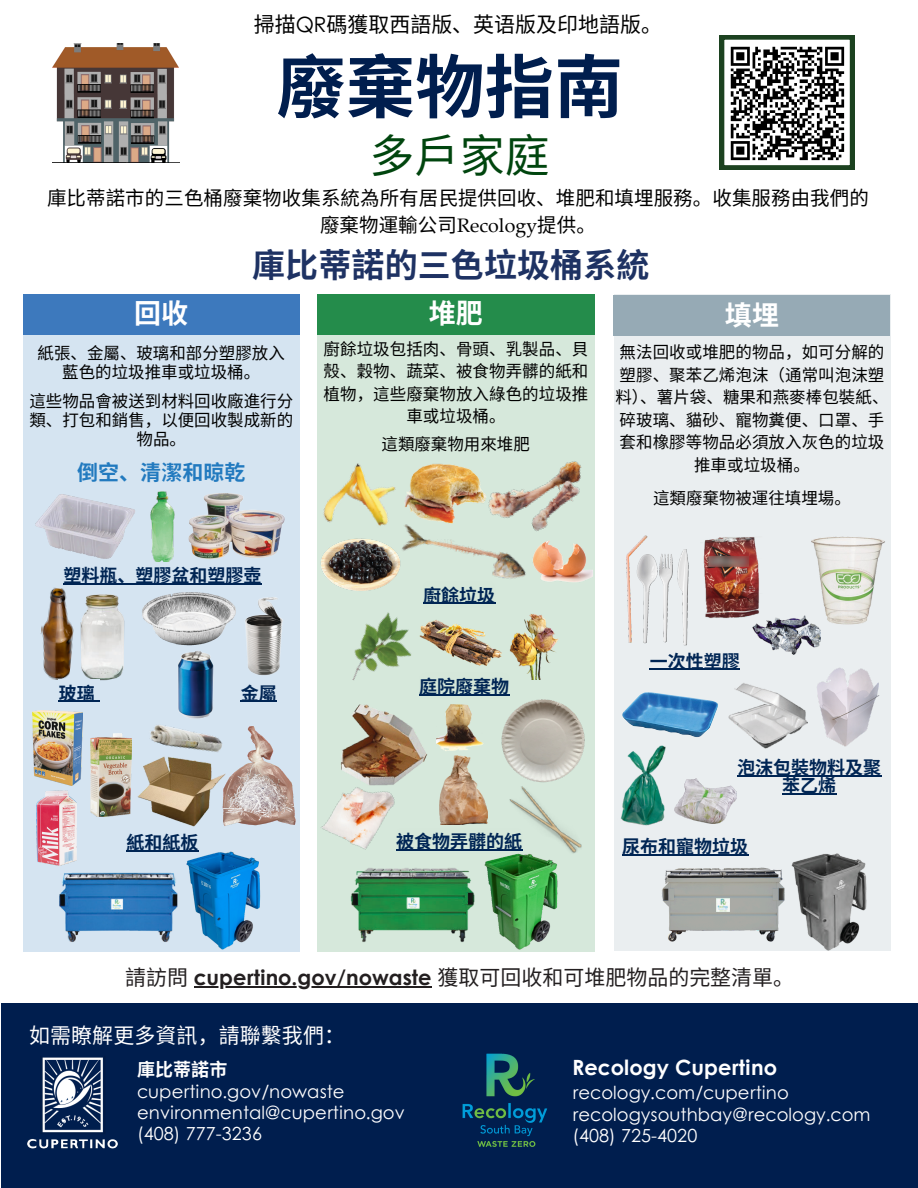
<style>
.page{position:relative;width:918px;height:1188px;background:#fff}
.page>*{position:absolute;margin:0;border:0;box-sizing:border-box;transform-origin:0 0}
.t1{font:700 69.15px "Noto Sans CJ Ksc";letter-spacing:.005em;color:#001e4e}
.t2{font:45px "Noto Sans CJ Ksc";color:#00450e}
.t3{font:700 33px "Noto Sans CJ Ksc";letter-spacing:.005em;color:#1e3263}
.t4{font:700 27px "Noto Sans CJ Ksc";color:#fff}
.t5{font:700 21px "Century Gothic";color:#231f20}
.t6{font:21px "Noto Sans CJ Ksc";color:#000}
.t7{font:700 21px "Century Gothic";letter-spacing:.005em;color:#fff}
.t8{font:21px "Noto Sans CJ Ksc";letter-spacing:.005em;color:#fff}
.t9{font:700 21px "Noto Sans CJ Ksc";letter-spacing:.005em;color:#227abf}
.t10{font:19.5px/27px "Noto Sans CJ Ksc";letter-spacing:.005em;color:#000;text-align:center}
.t11{font:18px/21.3px "Century Gothic";letter-spacing:.005em;color:#fff}
.t12{font:700 18px/18px "Noto Sans CJ Ksc";color:#002554;text-align:center}
.t13{font:700 18px "Noto Sans CJ Ksc";color:#fff}
.t14{font:16.5px/22.5px "Noto Sans CJ Ksc";letter-spacing:.005em;color:#000;text-align:center}
.s1{font-family:"Century Gothic"}
.s2{font-family:"Palatino Linotype"}
.s3{font-family:"Noto Sans CJ Ksc";font-weight:400}
</style>
<div class="page">
<div style="left:318px;top:295px;width:277px;height:656px;background:#d6e8db"></div>
<div style="left:1px;top:1004px;width:917px;height:184px;background:#001e4e"></div>
<div style="left:23px;top:294px;width:277px;height:657px;background:#d5e4f1"></div>
<img style="left:60px;top:872px;width:118px;height:70px">
<img style="left:350px;top:868px;width:125px;height:74px">
<img style="left:415px;top:463px;width:53px;height:56px">
<img style="left:352px;top:612px;width:68px;height:84px">
<img style="left:317px;top:452px;width:98px;height:98px">
<img style="left:342px;top:704px;width:86px;height:56px">
<img style="left:533px;top:556px;width:60px;height:26px">
<img style="left:512px;top:613px;width:47px;height:67px">
<img style="left:436px;top:704px;width:46px;height:47px">
<img style="left:80px;top:594px;width:45px;height:86px">
<img style="left:150px;top:725px;width:39px;height:24px">
<img style="left:137px;top:756px;width:52px;height:69px">
<div style="left:614px;top:295px;width:276px;height:656px;background:#eaeef0"></div>
<img style="left:622px;top:692px;width:96px;height:45px">
<img style="left:621px;top:745px;width:54px;height:81px">
<img style="left:728px;top:683px;width:79px;height:66px">
<img style="left:27px;top:1057px;width:91px;height:92px">
<img style="left:33px;top:711px;width:49px;height:74px">
<img style="left:245px;top:597px;width:38px;height:78px">
<img style="left:709px;top:537px;width:50px;height:81px">
<img style="left:675px;top:779px;width:62px;height:45px">
<img style="left:440px;top:755px;width:47px;height:70px">
<img style="left:91px;top:734px;width:40px;height:82px">
<img style="left:178px;top:651px;width:36px;height:67px">
<img style="left:484px;top:858px;width:74px;height:92px">
<div style="left:23px;top:294px;width:277px;height:41px;background:#3d79bd"></div>
<div style="left:317px;top:294px;width:278px;height:41px;background:#248c4b"></div>
<div style="left:614px;top:295px;width:276px;height:41px;background:#96aab5"></div>
<img style="left:36px;top:790px;width:41px;height:76px">
<img style="left:40px;top:587px;width:34px;height:93px">
<img style="left:317px;top:760px;width:108px;height:114px">
<img style="left:500px;top:801px;width:82px;height:68px">
<img style="left:468px;top:461px;width:118px;height:95px">
<img style="left:626px;top:535px;width:83px;height:111px">
<img style="left:150px;top:491px;width:25px;height:71px">
<img style="left:189px;top:493px;width:96px;height:66px">
<hr style="left:126px;top:850px;width:72px;height:1px;background:#002554">
<img style="left:182px;top:850px;width:79px;height:100px">
<img style="left:752px;top:615px;width:69px;height:40px">
<img style="left:662px;top:867px;width:123px;height:75px">
<img style="left:35px;top:494px;width:100px;height:65px">
<hr style="left:423px;top:603px;width:72px;height:1px;background:#002554">
<img style="left:395px;top:519px;width:138px;height:60px">
<img style="left:810px;top:536px;width:75px;height:89px">
<svg style="left:737px;top:776px;width:144px;height:19px"></svg>
<hr style="left:737px;top:775px;width:144px;height:1px;background:#002554">
<hr style="left:782px;top:793px;width:54px;height:1px;background:#002554">
<img style="left:817px;top:667px;width:63px;height:80px">
<img style="left:189px;top:717px;width:141px;height:125px">
<img style="left:224px;top:740px;width:70px;height:89px">
<img style="left:482px;top:694px;width:103px;height:107px">
<img style="left:52px;top:43px;width:127px;height:119px">
<img style="left:404px;top:612px;width:108px;height:64px">
<img style="left:318px;top:530px;width:91px;height:61px">
<img style="left:142px;top:592px;width:94px;height:54px">
<img style="left:462px;top:1053px;width:85px;height:94px">
<img style="left:716px;top:899px;width:14px;height:12px">
<img style="left:791px;top:853px;width:76px;height:98px">
<svg style="left:720px;top:35px;width:134px;height:135px"></svg>
<hr style="left:622px;top:854px;width:126px;height:2px;background:#002554">
<div style="left:63px;top:562px;width:198px;height:26px;background:#d5e4f1"></div>
<hr style="left:63px;top:583px;width:198px;height:1px;background:#002554">
<hr style="left:650px;top:669px;width:90px;height:1px;background:#002554">
<hr style="left:194px;top:986px;width:238px;height:1px;background:#231f20">
<div style="left:59px;top:679px;width:41px;height:26px;background:#d5e4f1"></div>
<hr style="left:59px;top:701px;width:36px;height:1px;background:#002554">
<hr style="left:241px;top:701px;width:36px;height:1px;background:#002554">
<div style="left:396px;top:828px;width:126px;height:26px;background:#d5e7da;border-radius:6px"></div>
<hr style="left:396px;top:849px;width:126px;height:2px;background:#002554">
<div style="left:419px;top:673px;width:90px;height:26px;background:#d5e7da;border-radius:6px"></div>
<hr style="left:419px;top:694px;width:90px;height:1px;background:#002554">
<p class="t6" style="left:254px;top:8px;width:410px">掃描<span class="s1">QR</span>碼獲取西語版、英语版及印地語版。</p>
<p class="t1" style="left:276px;top:32px;width:348px">廢棄物指南</p>
<p class="t2" style="left:369px;top:120px;width:182px">多戶家庭</p>
<p class="t10" style="left:47px;top:183px;width:823px">庫比蒂諾市的三色桶廢棄物收集系統為所有居民提供回收、堆肥和填埋服務。收集服務由我們的廢棄物運輸公司<span class="s2">Recology</span>提供。</p>
<p class="t3" style="left:252px;top:239px;width:399px">庫比蒂諾的三色垃圾桶系統</p>
<p class="t4" style="left:134px;top:292px;width:56px">回收</p>
<p class="t4" style="left:429px;top:292px;width:56px">堆肥</p>
<p class="t4" style="left:725px;top:293px;width:56px">填埋</p>
<p class="t14" style="left:38px;top:342px;width:247px;line-height:19.2px">紙張、金屬、玻璃和部分塑膠放入藍色的垃圾推車或垃圾桶。</p>
<p class="t14" style="left:29px;top:390px;width:265px;line-height:19.2px">這些物品會被送到材料回收廠進行分類、打包和銷售，以便回收製成新的物品。</p>
<h6 class="t14" style="left:324px;top:337px;width:266px">廚餘垃圾包括肉、骨頭、乳製品、貝殼、穀物、蔬菜、被食物弄髒的紙和植物，這些廢棄物放入綠色的垃圾推車或垃圾桶。</h6>
<p class="t14" style="left:615px;top:340px;width:275px">無法回收或堆肥的物品，如可分解的塑膠、聚苯乙烯泡沫（通常叫泡沫塑料）、薯片袋、糖果和燕麥棒包裝紙、碎玻璃、貓砂、寵物糞便、口罩、手套和橡膠等物品必須放入灰色的垃圾推車或垃圾桶。</p>
<p class="t14" style="left:382px;top:432px;width:150px">這類廢棄物用來堆肥</p>
<h6 class="t9" style="left:77px;top:456px;width:170px">倒空、清潔和晾乾</h6>
<p class="t12" style="left:63px;top:566px;width:200px">塑料瓶、塑膠盆和塑膠壺</p>
<p class="t12" style="left:59px;top:683px;width:38px">玻璃</p>
<p class="t12" style="left:241px;top:683px;width:38px">金屬</p>
<p class="t12" style="left:126px;top:832px;width:74px">紙和紙板</p>
<p class="t12" style="left:423px;top:585px;width:74px">廚餘垃圾</p>
<p class="t12" style="left:419px;top:677px;width:92px">庭院廢棄物</p>
<p class="t12" style="left:396px;top:832px;width:128px">被食物弄髒的紙</p>
<h3 class="t14" style="left:653px;top:486px;width:199px">這類廢棄物被運往填埋場。</h3>
<p class="t12" style="left:650px;top:651px;width:92px">一次性塑膠</p>
<p class="t12" style="left:737px;top:757px;width:146px">泡沫包裝物料及聚苯乙烯</p>
<p class="t12" style="left:622px;top:837px;width:128px">尿布和寵物垃圾</p>
<p class="t5" style="left:125px;top:962px;width:671px"><span class="s3">請訪問</span> cupertino.gov/nowaste <span class="s3">獲取可回收和可堆肥物品的完整清單。</span></p>
<p class="t8" style="left:29px;top:1018px;width:318px">如需瞭解更多資訊，請聯繫我們：</p>
<p class="t13" style="left:137px;top:1055px;width:92px">庫比蒂諾市</p>
<p class="t11" style="left:137px;top:1080px;width:269px">cupertino.gov/nowaste environmental@cupertino.gov (408) 777-3236</p>
<p class="t7" style="left:572px;top:1051px;width:206px">Recology Cupertino</p>
<p class="t11" style="left:572px;top:1081px;width:300px">recology.com/cupertino recologysouthbay@recology.com (408) 725-4020</p>
</div>
